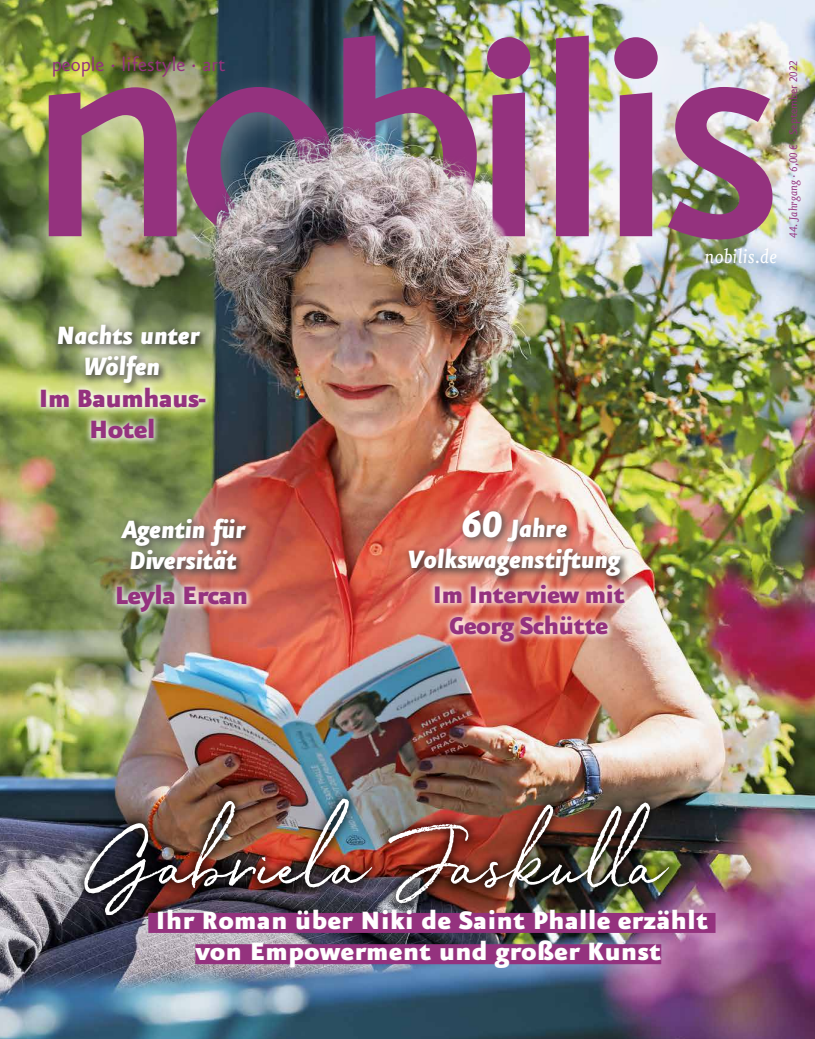
<style>
.page{position:relative;width:815px;height:1039px;background:#fff}
.page>*{position:absolute;margin:0;border:0;box-sizing:border-box;transform-origin:0 0}
.t1{font:100.88px "White Oleander";color:#fff}
.t2{font:900 30px/31.2px "Eureka Sans";color:#fff;text-align:center}
.t3{font:italic 900 30px/31.2px "Eureka Sans";color:#fff;text-align:center}
.t4{font:900 30px/31.2px "Eureka Sans";letter-spacing:-.03em;color:#94327e;text-align:center}
.t5{font:900 28.75px/31.2px "Eureka Sans";letter-spacing:-.03em;color:#94327e;text-align:center}
.t6{font:22.5px "Eureka Sans";color:#94327e}
.t7{font:italic 22.5px "Eureka";color:#fff}
.t8{font:italic 13.25px "Eureka";letter-spacing:-.005em;color:#94327e}
.s1{font-family:"Eureka Sans";font-style:normal}
.s2{font-size:43.75px}
</style>
<div class="page">
<img style="left:0;top:0;width:815px;height:1038px">
<div style="left:775px;top:47px;width:40px;height:213px;background:#fff;opacity:.2"></div>
<div style="left:148px;top:912px;width:568px;height:20px;background:#94327e"></div>
<div style="left:195px;top:943px;width:466px;height:20px;background:#94327e"></div>
<div style="left:362px;top:462px;width:306px;height:161px;background:#fff;opacity:.5"></div>
<div style="left:428px;top:577px;width:204px;height:71px;background:#fff;opacity:.74"></div>
<div style="left:10px;top:278px;width:236px;height:152px;background:#fff;opacity:.5"></div>
<div style="left:75px;top:470px;width:217px;height:149px;background:#fff;opacity:.5"></div>
<div style="left:110px;top:577px;width:144px;height:42px;background:#fff;opacity:.74"></div>
<div style="left:73px;top:787px;width:607px;height:139px;background:#000;opacity:.68"></div>
<div style="left:32px;top:20px;width:771px;height:251px;background:#fff;opacity:.3"></div>
<div style="left:487px;top:37px;width:43px;height:42px;background:#94327e;border-radius:50%"></div>
<div style="left:614px;top:37px;width:44px;height:42px;background:#94327e;border-radius:50%"></div>
<img style="left:343px;top:35px;width:134px;height:80px">
<img style="left:49px;top:87px;width:128px;height:149px">
<svg style="left:186px;top:87px;width:147px;height:28px;background:#714467"></svg>
<svg style="left:493px;top:92px;width:32px;height:23px"></svg>
<div style="left:556px;top:35px;width:33px;height:201px;background:#94327e"></div>
<div style="left:620px;top:92px;width:32px;height:144px;background:#94327e"></div>
<img style="left:668px;top:87px;width:105px;height:152px">
<img style="left:182px;top:115px;width:378px;height:133px">
<div style="left:34px;top:380px;width:179px;height:65px;background:#fff;opacity:.74"></div>
<p class="t6" style="left:52px;top:54px;width:175px">people · lifestyle · art</p>
<p class="t3" style="left:57px;top:321px;width:144px">Nachts unter<br>Wölfen</p>
<p class="t4" style="left:38px;top:383px;width:169px">Im Baumhaus-<br>Hotel</p>
<p class="t3" style="left:121px;top:514px;width:125px;text-align:left">Agentin für<br>Diversität</p>
<p class="t4" style="left:115px;top:580px;width:135px">Leyla Ercan</p>
<p class="t7" style="left:705px;top:246px;width:74px">nobilis.de</p>
<p class="t8" style="left:787px;top:237px;width:178px;rotate:-90deg">44. Jahrgang · 6,00 € · <span class="s1">September</span> 2022</p>
<p class="t3" style="left:409px;top:513px;width:213px"><span class="s2">60</span> Jahre<br>Volkswagenstiftung</p>
<p class="t5" style="left:432px;top:579px;width:194px">Im Interview mit<br>Georg Schütte</p>
<h1 class="t1" style="left:91px;top:789px;width:571px">Gabriela Jaskulla</h1>
<p class="t2" style="left:156px;top:905px;width:554px">Ihr Roman über Niki de Saint Phalle erzählt von Empowerment und großer Kunst</p>
</div>
